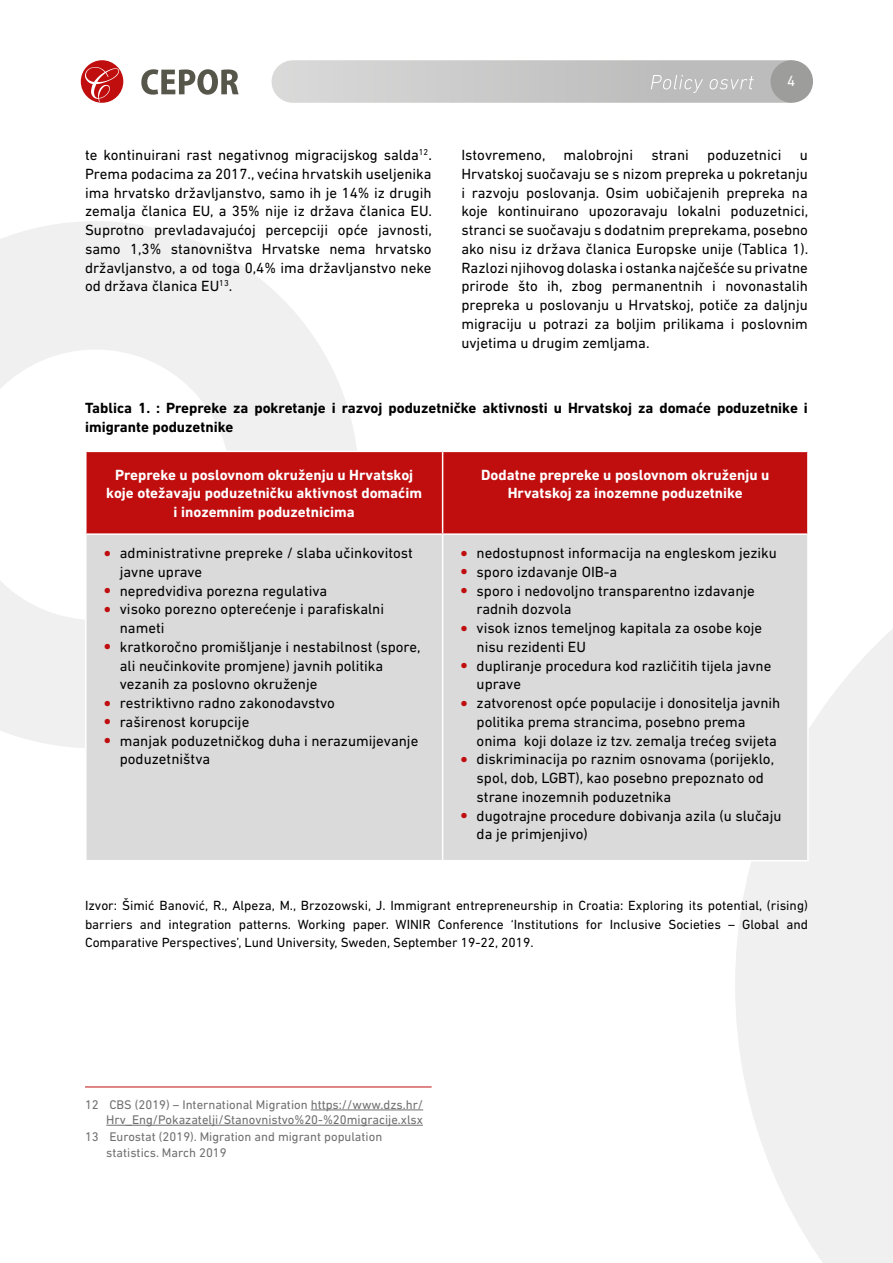
<style>
.page{position:relative;width:893px;height:1263px;background:#fff}
.page>*{position:absolute;margin:0;border:0;box-sizing:border-box;transform-origin:0 0}
.t1{font:15px/18.8px "DIN Next LT Pro";color:#000}
.t2{font:700 15px/18.8px "DIN Next LT Pro";color:#fff;text-align:center}
.t3{font:700 15px/18.8px "DIN Next LT Pro";color:#000}
.t4{font:15px "DIN Next LT Pro";color:#fff}
.t5{font:13.5px/18.8px "DIN Next LT Pro";color:#000;text-align:justify}
.t6{font:12.75px/15.3px "DIN Next LT Pro";color:#706f6f;text-align:right}
.s1{font-size:21px;color:#c00d0e}
</style>
<div class="page">
<svg style="left:0;top:221px;width:357px;height:527px;fill:#f0f0f0"></svg>
<svg style="left:735px;top:629px;width:158px;height:634px;fill:#f0f0f0"></svg>
<div style="left:770px;top:60px;width:43px;height:43px;background:#9d9d9c;border-radius:50%"></div>
<div style="left:81px;top:60px;width:42px;height:43px;background:#c00d0e;border-radius:50%"></div>
<svg style="left:85px;top:67px;width:34px;height:35px"></svg>
<svg style="left:141px;top:69px;width:98px;height:26px"></svg>
<svg style="left:272px;top:60px;width:520px;height:43px;background:#c8c8c8"></svg>
<hr style="left:85px;top:1086px;width:347px;height:1px;background:#c00d0e">
<hr style="left:311px;top:1109px;width:112px;height:1px;background:#706f6f">
<hr style="left:106px;top:1125px;width:317px;height:1px;background:#706f6f">
<div style="left:87px;top:452px;width:720px;height:81px;background:#c00d0e"></div>
<div style="left:87px;top:535px;width:720px;height:325px;background:#dadada"></div>
<hr style="left:85px;top:451px;width:358px;height:1px;background:#fff">
<hr style="left:85px;top:452px;width:2px;height:81px;background:#fff">
<hr style="left:442px;top:452px;width:1px;height:81px;background:#fff">
<hr style="left:85px;top:533px;width:358px;height:2px;background:#fff">
<hr style="left:85px;top:535px;width:2px;height:325px;background:#fff">
<hr style="left:442px;top:535px;width:1px;height:325px;background:#fff">
<hr style="left:807px;top:535px;width:2px;height:325px;background:#fff">
<hr style="left:443px;top:860px;width:366px;height:1px;background:#fff">
<p class="t1" style="left:85px;top:145px;width:348px;text-align:justify">te kontinuirani rast negativnog migracijskog salda<sup>12</sup>.<br>Prema podacima za 2017., većina hrvatskih useljenika ima hrvatsko državljanstvo, samo ih je 14% iz drugih zemalja članica EU, a 35% nije iz država članica EU.<br>Suprotno prevladavajućoj percepciji opće javnosti, samo 1,3% stanovništva Hrvatske nema hrvatsko državljanstvo, a od toga 0,4% ima državljanstvo neke od država članica EU<sup>13</sup>.</p>
<p class="t4" style="left:787px;top:72px;width:10px">4</p>
<p class="t1" style="left:461px;top:145px;width:348px;text-align:justify">Istovremeno, malobrojni strani poduzetnici u Hrvatskoj suočavaju se s nizom prepreka u pokretanju i razvoju poslovanja. Osim uobičajenih prepreka na koje kontinuirano upozoravaju lokalni poduzetnici, stranci se suočavaju s dodatnim preprekama, posebno ako nisu iz država članica Europske unije (Tablica 1).<br>Razlozi njihovog dolaska i ostanka najčešće su privatne prirode što ih, zbog permanentnih i novonastalih prepreka u poslovanju u Hrvatskoj, potiče za daljnju migraciju u potrazi za boljim prilikama i poslovnim uvjetima u drugim zemljama.</p>
<p class="t3" style="left:85px;top:399px;width:724px">Tablica 1. : Prepreke za pokretanje i razvoj poduzetničke aktivnosti u Hrvatskoj za domaće poduzetnike i imigrante poduzetnike</p>
<p class="t2" style="left:106px;top:465px;width:317px">Prepreke u poslovnom okruženju u Hrvatskoj koje otežavaju poduzetničku aktivnost domaćim i inozemnim poduzetnicima</p>
<p class="t2" style="left:481px;top:465px;width:290px">Dodatne prepreke u poslovnom okruženju u<br>Hrvatskoj za inozemne poduzetnike</p>
<p class="t1" style="left:120px;top:543px;width:295px;text-indent:-17px"><span class="s1">•</span> administrativne prepreke / slaba učinkovitost javne uprave</p>
<p class="t1" style="left:103px;top:581px;width:226px"><span class="s1">•</span> nepredvidiva porezna regulativa</p>
<p class="t1" style="left:120px;top:600px;width:266px;text-indent:-17px"><span class="s1">•</span> visoko porezno opterećenje i parafiskalni nameti</p>
<p class="t1" style="left:120px;top:637px;width:302px;text-indent:-17px"><span class="s1">•</span> kratkoročno promišljanje i nestabilnost (spore, ali neučinkovite promjene) javnih politika vezanih za poslovno okruženje</p>
<p class="t1" style="left:103px;top:693px;width:234px"><span class="s1">•</span> restriktivno radno zakonodavstvo</p>
<p class="t1" style="left:103px;top:712px;width:148px"><span class="s1">•</span> raširenost korupcije</p>
<p class="t1" style="left:120px;top:731px;width:300px;text-indent:-17px"><span class="s1">•</span> manjak poduzetničkog duha i nerazumijevanje poduzetništva</p>
<p class="t1" style="left:460px;top:543px;width:319px"><span class="s1">•</span> nedostupnost informacija na engleskom jeziku</p>
<p class="t1" style="left:460px;top:562px;width:159px"><span class="s1">•</span> sporo izdavanje OIB-a</p>
<p class="t1" style="left:477px;top:581px;width:280px;text-indent:-17px"><span class="s1">•</span> sporo i nedovoljno transparentno izdavanje radnih dozvola</p>
<p class="t1" style="left:477px;top:618px;width:287px;text-indent:-17px"><span class="s1">•</span> visok iznos temeljnog kapitala za osobe koje nisu rezidenti EU</p>
<p class="t1" style="left:477px;top:656px;width:296px;text-indent:-17px"><span class="s1">•</span> dupliranje procedura kod različitih tijela javne uprave</p>
<p class="t1" style="left:477px;top:693px;width:305px;text-indent:-17px"><span class="s1">•</span> zatvorenost opće populacije i donositelja javnih politika prema strancima, posebno prema onima koji dolaze iz tzv. zemalja trećeg svijeta</p>
<p class="t1" style="left:477px;top:750px;width:299px;text-indent:-17px"><span class="s1">•</span> diskriminacija po raznim osnovama (porijeklo, spol, dob, LGBT), kao posebno prepoznato od strane inozemnih poduzetnika</p>
<p class="t1" style="left:477px;top:806px;width:306px;text-indent:-17px"><span class="s1">•</span> dugotrajne procedure dobivanja azila (u slučaju da je primjenjivo)</p>
<p class="t5" style="left:85px;top:896px;width:724px">Izvor: Šimić Banović, R., Alpeza, M., Brzozowski, J. Immigrant entrepreneurship in Croatia: Exploring its potential, (rising) barriers and integration patterns. Working paper. WINIR Conference ‘Institutions for Inclusive Societies – Global and Comparative Perspectives’, Lund University, Sweden, September 19-22, 2019.</p>
<p class="t6" style="left:85px;top:1096px;width:340px">12 CBS (2019) – International Migration https://www.dzs.hr/<br>Hrv_Eng/Pokazatelji/Stanovnistvo%20-%20migracije.xlsx</p>
<p class="t6" style="left:106px;top:1129px;width:277px;text-align:left;text-indent:-21px">13 Eurostat (2019). Migration and migrant population statistics. March 2019</p>
</div>
